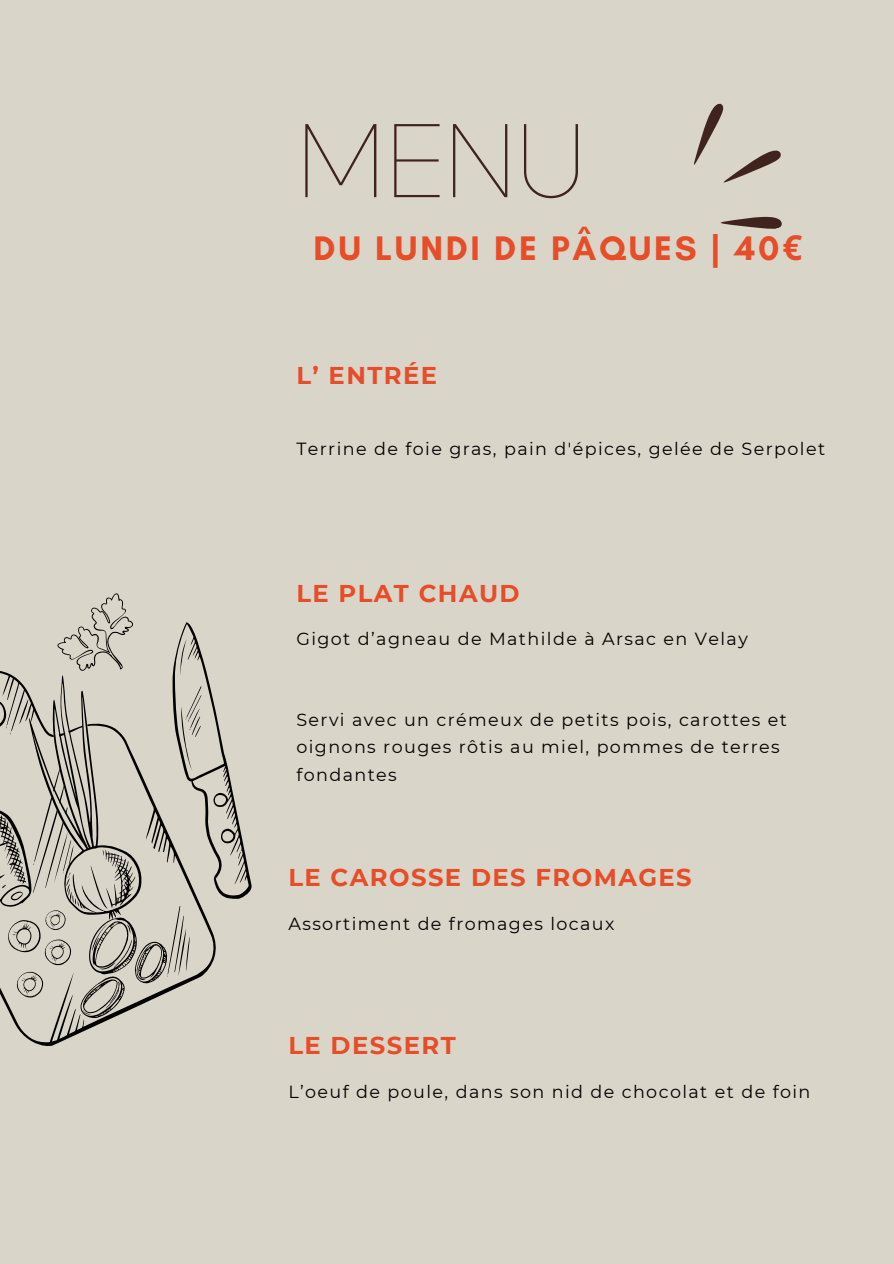
<style>
.page{position:relative;width:894px;height:1264px;background:#fff}
.page>*{position:absolute;margin:0;border:0;box-sizing:border-box;transform-origin:0 0}
.t1{font:200 104.4px "Okta";color:#40231d}
.t2{font:700 34.65px "Glacial Indifference";letter-spacing:.08em;color:#e64d28}
.t3{font:700 24.3px "Montserrat";letter-spacing:.06em;color:#e64d28}
.t4{font:17.55px/27px "Montserrat";letter-spacing:.08em;color:#000}
.s1{font-family:"Noto Sans"}
</style>
<div class="page">
<div style="left:0;top:0;width:893px;height:1263px;background:#dad5c9"></div>
<svg style="left:694px;top:103px;width:88px;height:126px"></svg>
<svg style="left:12px;top:1018px;width:100px;height:28px"></svg>
<svg style="left:0;top:593px;width:251px;height:425px"></svg>
<p class="t1" style="left:296px;top:76px;width:290px">MENU</p>
<h1 class="t2" style="left:313px;top:227px;width:490px">DU LUNDI DE PÂQUES | 40<span class="s1">€</span></h1>
<h2 class="t3" style="left:296px;top:361px;width:142px">L’ ENTRÉE</h2>
<h3 class="t4" style="left:296px;top:435px;width:530px">Terrine de foie gras, pain d'épices, gelée de Serpolet</h3>
<p class="t3" style="left:296px;top:578px;width:225px">LE PLAT CHAUD</p>
<h3 class="t4" style="left:296px;top:625px;width:453px">Gigot d’agneau de Mathilde à Arsac en Velay</h3>
<p class="t4" style="left:296px;top:706px;width:492px">Servi avec un crémeux de petits pois, carottes et oignons rouges rôtis au miel, pommes de terres fondantes</p>
<p class="t3" style="left:288px;top:862px;width:405px">LE CAROSSE DES FROMAGES</p>
<p class="t4" style="left:288px;top:910px;width:327px">Assortiment de fromages locaux</p>
<h3 class="t3" style="left:288px;top:1030px;width:169px">LE DESSERT</h3>
<p class="t4" style="left:288px;top:1078px;width:523px">L’oeuf de poule, dans son nid de chocolat et de foin</p>
</div>
